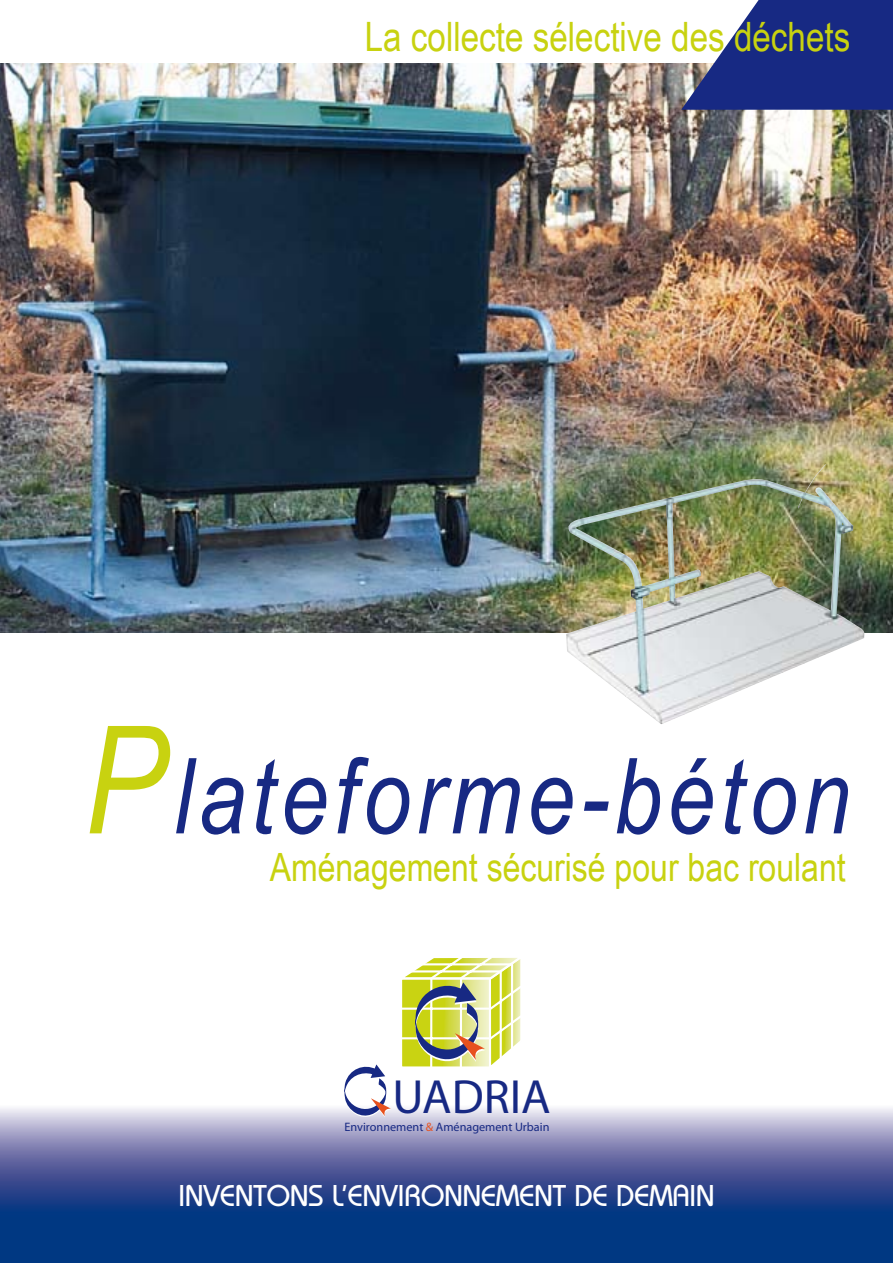
<style>
.page{position:relative;width:893px;height:1263px;background:#fff}
.page>*{position:absolute;margin:0;border:0;box-sizing:border-box;transform-origin:0 0}
.t1{font:italic 105px "Arial Narrow";letter-spacing:.05em;color:#172983}
.t2{font:48.15px "Myriad Pro";color:#172983}
.t3{font:40.5px "Arial Narrow";color:#c8d210}
.t4{font:39px "Arial Narrow";color:#c8d210}
.t5{font:500 30px "Bauhaus";color:#fff}
.t6{font:12.3px "Myriad Pro";color:#172983}
.s1{font-size:150px;color:#c8d210}
.s2{color:#e7511e}
</style>
<div class="page">
<img style="left:0;top:64px;width:893px;height:568px">
<svg style="left:0;top:1108px;width:893px;height:155px;background:#46609c"></svg>
<svg style="left:344px;top:958px;width:184px;height:162px"></svg>
<img style="left:566px;top:464px;width:298px;height:260px">
<svg style="left:681px;top:0;width:212px;height:110px"></svg>
<p class="t3" style="left:365px;top:7px;width:487px">La collecte sélective des déchets</p>
<h1 class="t1" style="left:84px;top:723px;width:768px"><span class="s1">P</span>lateforme-béton</h1>
<p class="t4" style="left:270px;top:838px;width:577px">Aménagement sécurisé pour bac roulant</p>
<p class="t2" style="left:393px;top:1067px;width:160px">UADRIA</p>
<p class="t6" style="left:344px;top:1119px;width:206px">Environnement <span class="s2">&amp;</span> Aménagement Urbain</p>
<p class="t5" style="left:178px;top:1177px;width:538px">INVENTONS L’ENVIRONNEMENT DE DEMAIN</p>
</div>
